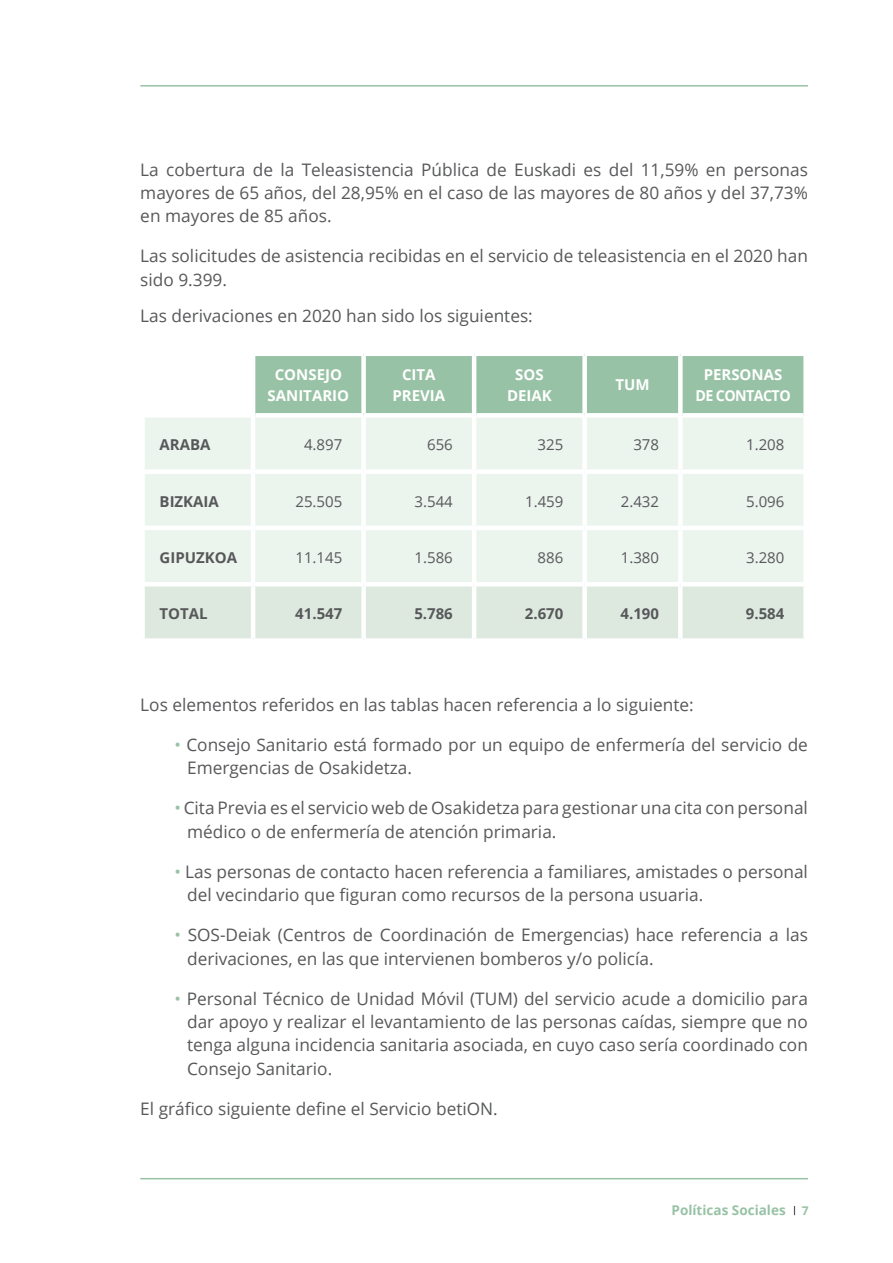
<style>
.page{position:relative;width:893px;height:1263px;background:#fff}
.page>*{position:absolute;margin:0;border:0;box-sizing:border-box;transform-origin:0 0}
.texto{font:17.25px/23.2px "Open Sans";color:#57585a}
.texto_tabla{font:15px "Open Sans";color:#57585a}
.texto_tabla-2{font:700 15px "Open Sans";color:#57585a}
.título_tabla{font:700 15px "Open Sans";color:#fff}
.título_tabla-2{font:700 15px "Open Sans";letter-spacing:-.04em;color:#fff;scale:.95 1}
.texto-2{font:700 13.5px "Open Sans";color:#98c2a5}
.s1{color:#98c2a5}
.s2{font-size:12px}
</style>
<div class="page">
<hr style="left:140px;top:85px;width:668px;height:2px;background:#98c2a5">
<hr style="left:140px;top:1178px;width:668px;height:1px;background:#98c2a5">
<div style="left:255px;top:356px;width:548px;height:57px;background:#98c2a5"></div>
<div style="left:145px;top:418px;width:658px;height:164px;background:#ecf4ee"></div>
<div style="left:145px;top:586px;width:658px;height:52px;background:#dde9df"></div>
<div style="left:140px;top:469px;width:113px;height:5px;background:#fff"></div>
<div style="left:253px;top:469px;width:111px;height:5px;background:#fff"></div>
<div style="left:364px;top:469px;width:110px;height:5px;background:#fff"></div>
<div style="left:474px;top:469px;width:111px;height:5px;background:#fff"></div>
<div style="left:585px;top:469px;width:95px;height:5px;background:#fff"></div>
<div style="left:680px;top:469px;width:128px;height:5px;background:#fff"></div>
<hr style="left:140px;top:526px;width:113px;height:4px;background:#fff">
<hr style="left:253px;top:526px;width:111px;height:4px;background:#fff">
<hr style="left:364px;top:526px;width:110px;height:4px;background:#fff">
<hr style="left:474px;top:526px;width:111px;height:4px;background:#fff">
<hr style="left:585px;top:526px;width:95px;height:4px;background:#fff">
<hr style="left:680px;top:526px;width:128px;height:4px;background:#fff">
<div style="left:361px;top:356px;width:5px;height:57px;background:#fff"></div>
<div style="left:582px;top:356px;width:5px;height:57px;background:#fff"></div>
<hr style="left:251px;top:415px;width:4px;height:54px;background:#fff">
<div style="left:361px;top:418px;width:5px;height:51px;background:#fff"></div>
<hr style="left:472px;top:415px;width:4px;height:54px;background:#fff">
<div style="left:582px;top:418px;width:5px;height:51px;background:#fff"></div>
<div style="left:678px;top:415px;width:5px;height:54px;background:#fff"></div>
<hr style="left:251px;top:474px;width:4px;height:52px;background:#fff">
<div style="left:361px;top:474px;width:5px;height:52px;background:#fff"></div>
<hr style="left:472px;top:474px;width:4px;height:52px;background:#fff">
<div style="left:582px;top:474px;width:5px;height:52px;background:#fff"></div>
<div style="left:678px;top:474px;width:5px;height:52px;background:#fff"></div>
<hr style="left:251px;top:530px;width:4px;height:52px;background:#fff">
<div style="left:361px;top:530px;width:5px;height:52px;background:#fff"></div>
<hr style="left:472px;top:530px;width:4px;height:52px;background:#fff">
<div style="left:582px;top:530px;width:5px;height:52px;background:#fff"></div>
<div style="left:678px;top:530px;width:5px;height:52px;background:#fff"></div>
<hr style="left:251px;top:586px;width:4px;height:52px;background:#fff">
<div style="left:361px;top:586px;width:5px;height:52px;background:#fff"></div>
<hr style="left:472px;top:586px;width:4px;height:52px;background:#fff">
<div style="left:582px;top:586px;width:5px;height:52px;background:#fff"></div>
<div style="left:678px;top:586px;width:5px;height:52px;background:#fff"></div>
<hr style="left:472px;top:356px;width:4px;height:59px;background:#fff">
<div style="left:678px;top:356px;width:5px;height:59px;background:#fff"></div>
<p class="texto" style="left:140px;top:157px;width:669px;text-align:justify">La cobertura de la Teleasistencia Pública de Euskadi es del 11,59% en personas mayores de 65 años, del 28,95% en el caso de las mayores de 80 años y del 37,73% en mayores de 85 años.</p>
<p class="texto" style="left:140px;top:244px;width:669px">Las solicitudes de asistencia recibidas en el servicio de teleasistencia en el 2020 han sido 9.399.</p>
<p class="texto" style="left:140px;top:303px;width:394px">Las derivaciones en 2020 han sido los siguientes:</p>
<p class="título_tabla" style="left:275px;top:364px;width:69px">CONSEJO</p>
<p class="título_tabla" style="left:268px;top:385px;width:83px">SANITARIO</p>
<p class="título_tabla" style="left:402px;top:364px;width:35px">CITA</p>
<p class="título_tabla" style="left:392px;top:385px;width:54px">PREVIA</p>
<p class="título_tabla" style="left:515px;top:364px;width:30px">SOS</p>
<p class="título_tabla" style="left:507px;top:385px;width:46px">DEIAK</p>
<p class="título_tabla" style="left:615px;top:374px;width:36px">TUM</p>
<p class="título_tabla" style="left:704px;top:364px;width:80px">PERSONAS</p>
<p class="título_tabla-2" style="left:695px;top:385px;width:102px">DE CONTACTO</p>
<p class="texto_tabla-2" style="left:160px;top:434px;width:53px">ARABA</p>
<p class="texto_tabla" style="left:304px;top:435px;width:40px">4.897</p>
<p class="texto_tabla" style="left:427px;top:435px;width:27px">656</p>
<p class="texto_tabla" style="left:538px;top:435px;width:27px">325</p>
<p class="texto_tabla" style="left:633px;top:435px;width:27px">378</p>
<p class="texto_tabla" style="left:746px;top:435px;width:40px">1.208</p>
<p class="texto_tabla-2" style="left:160px;top:491px;width:61px">BIZKAIA</p>
<p class="texto_tabla" style="left:295px;top:491px;width:48px">25.505</p>
<p class="texto_tabla" style="left:415px;top:491px;width:40px">3.544</p>
<p class="texto_tabla" style="left:525px;top:491px;width:40px">1.459</p>
<p class="texto_tabla" style="left:621px;top:491px;width:40px">2.432</p>
<p class="texto_tabla" style="left:746px;top:491px;width:40px">5.096</p>
<p class="texto_tabla-2" style="left:160px;top:547px;width:79px">GIPUZKOA</p>
<p class="texto_tabla" style="left:295px;top:547px;width:48px">11.145</p>
<p class="texto_tabla" style="left:415px;top:547px;width:40px">1.586</p>
<p class="texto_tabla" style="left:538px;top:547px;width:27px">886</p>
<p class="texto_tabla" style="left:621px;top:547px;width:40px">1.380</p>
<p class="texto_tabla" style="left:746px;top:547px;width:40px">3.280</p>
<p class="texto_tabla-2" style="left:160px;top:603px;width:50px">TOTAL</p>
<p class="texto_tabla-2" style="left:295px;top:603px;width:49px">41.547</p>
<p class="texto_tabla-2" style="left:414px;top:603px;width:40px">5.786</p>
<p class="texto_tabla-2" style="left:525px;top:603px;width:40px">2.670</p>
<p class="texto_tabla-2" style="left:621px;top:603px;width:40px">4.190</p>
<p class="texto_tabla-2" style="left:746px;top:603px;width:40px">9.584</p>
<p class="texto" style="left:140px;top:692px;width:555px">Los elementos referidos en las tablas hacen referencia a lo siguiente:</p>
<p class="texto" style="left:187px;top:732px;width:622px;text-indent:-13px"><span class="s1">•</span> Consejo Sanitario está formado por un equipo de enfermería del servicio de<br>Emergencias de Osakidetza.</p>
<p class="texto" style="left:187px;top:796px;width:622px;text-indent:-13px"><span class="s1">•</span> Cita Previa es el servicio web de Osakidetza para gestionar una cita con personal médico o de enfermería de atención primaria.</p>
<p class="texto" style="left:187px;top:859px;width:622px;text-indent:-13px"><span class="s1">•</span> Las personas de contacto hacen referencia a familiares, amistades o personal del vecindario que figuran como recursos de la persona usuaria.</p>
<p class="texto" style="left:187px;top:923px;width:622px;text-indent:-13px"><span class="s1">•</span> SOS-Deiak (Centros de Coordinación de Emergencias) hace referencia a las derivaciones, en las que intervienen bomberos y/o policía.</p>
<p class="texto" style="left:187px;top:986px;width:622px;text-align:justify;text-indent:-13px"><span class="s1">•</span> Personal Técnico de Unidad Móvil (TUM) del servicio acude a domicilio para dar apoyo y realizar el levantamiento de las personas caídas, siempre que no tenga alguna incidencia sanitaria asociada, en cuyo caso sería coordinado con Consejo Sanitario.</p>
<p class="texto" style="left:140px;top:1096px;width:359px">El gráfico siguiente define el Servicio betiON.</p>
<p class="texto-2" style="left:672px;top:1200px;width:139px">Políticas Sociales <span class="s2">7</span></p>
</div>
